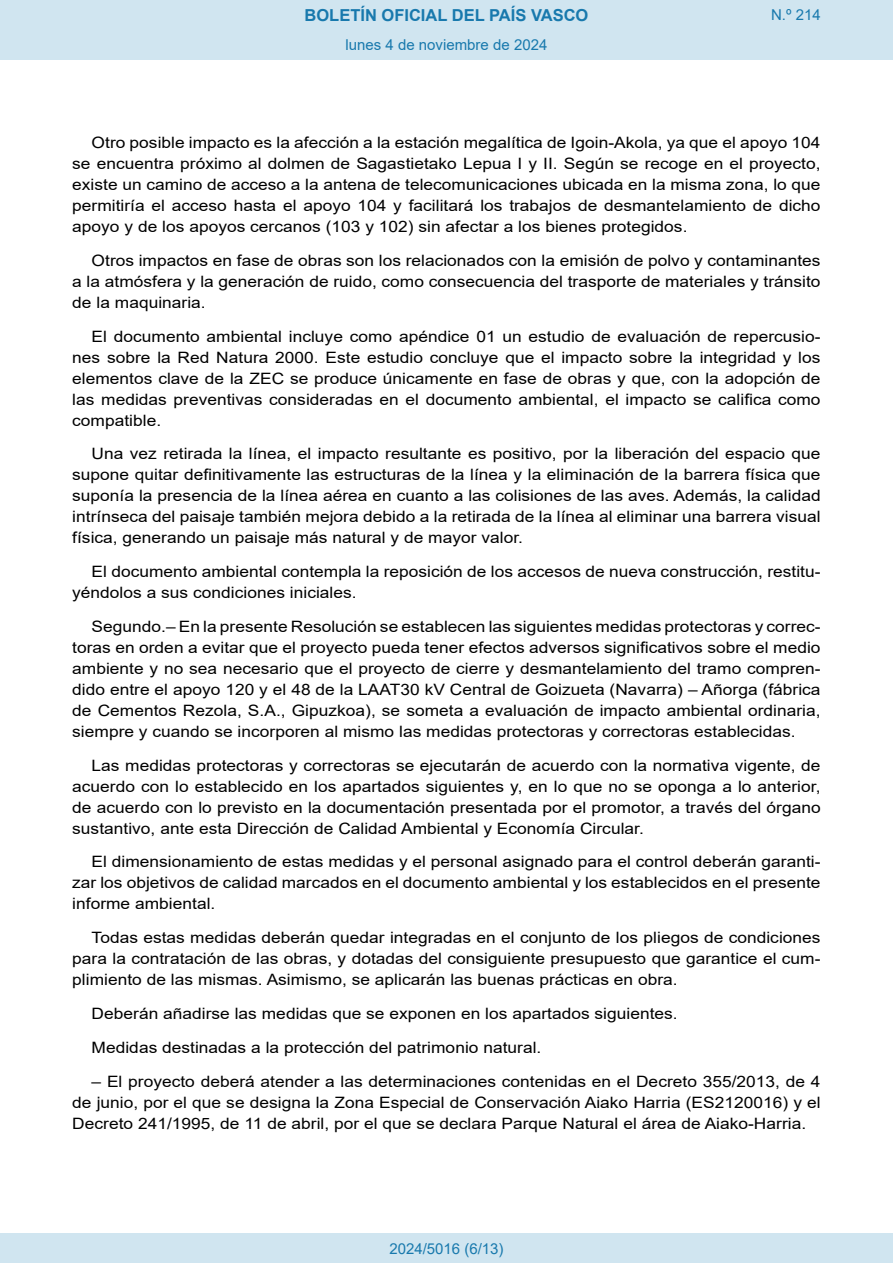
<style>
.page{position:relative;width:893px;height:1263px;background:#fff}
.page>*{position:absolute;margin:0;border:0;box-sizing:border-box;transform-origin:0 0}
.t1{font:700 16.5px "Arial";color:#1879ad}
.BOPVDetalle{font:15.6px/21px "Arial";color:#000;text-align:justify;scale:1.11 1}
.Paginacion_Centro{font:15px "Arial";color:#1879ad}
</style>
<div class="page">
<div style="left:0;top:0;width:893px;height:60px;background:#d0e5f0"></div>
<div style="left:0;top:1233px;width:893px;height:30px;background:#d0e5f0"></div>
<p class="t1" style="left:305px;top:3px;width:285px">BOLETÍN OFICIAL DEL PAÍS VASCO</p>
<p class="Paginacion_Centro" style="left:346px;top:35px;width:203px">lunes 4 de noviembre de 2024</p>
<p class="Paginacion_Centro" style="left:771px;top:5px;width:51px">N.º 214</p>
<p class="BOPVDetalle" style="left:72px;top:132px;width:676px;text-indent:19px">Otro posible impacto es la afección a la estación megalítica de Igoin-Akola, ya que el apoyo 104 se encuentra próximo al dolmen de Sagastietako Lepua I y II. Según se recoge en el proyecto, existe un camino de acceso a la antena de telecomunicaciones ubicada en la misma zona, lo que permitiría el acceso hasta el apoyo 104 y facilitará los trabajos de desmantelamiento de dicho apoyo y de los apoyos cercanos (103 y 102) sin afectar a los bienes protegidos.</p>
<p class="BOPVDetalle" style="left:72px;top:250px;width:676px;text-indent:19px">Otros impactos en fase de obras son los relacionados con la emisión de polvo y contaminantes a la atmósfera y la generación de ruido, como consecuencia del trasporte de materiales y tránsito de la maquinaria.</p>
<p class="BOPVDetalle" style="left:72px;top:326px;width:676px;text-indent:19px">El documento ambiental incluye como apéndice 01 un estudio de evaluación de repercusio&shy;nes sobre la Red Natura 2000. Este estudio concluye que el impacto sobre la integridad y los elementos clave de la ZEC se produce únicamente en fase de obras y que, con la adopción de las medidas preventivas consideradas en el documento ambiental, el impacto se califica como compatible.</p>
<p class="BOPVDetalle" style="left:72px;top:443px;width:676px;text-indent:19px">Una vez retirada la línea, el impacto resultante es positivo, por la liberación del espacio que supone quitar definitivamente las estructuras de la línea y la eliminación de la barrera física que suponía la presencia de la línea aérea en cuanto a las colisiones de las aves. Además, la calidad intrínseca del paisaje también mejora debido a la retirada de la línea al eliminar una barrera visual física, generando un paisaje más natural y de mayor valor.</p>
<p class="BOPVDetalle" style="left:72px;top:561px;width:676px;text-indent:19px">El documento ambiental contempla la reposición de los accesos de nueva construcción, restitu&shy;yéndolos a sus condiciones iniciales.</p>
<p class="BOPVDetalle" style="left:72px;top:616px;width:676px;text-indent:19px">Segundo.– En la presente Resolución se establecen las siguientes medidas protectoras y correc&shy;toras en orden a evitar que el proyecto pueda tener efectos adversos significativos sobre el medio ambiente y no sea necesario que el proyecto de cierre y desmantelamiento del tramo compren&shy;dido entre el apoyo 120 y el 48 de la LAAT30 kV Central de Goizueta (Navarra) – Añorga (fábrica de Cementos Rezola, S.A., Gipuzkoa), se someta a evaluación de impacto ambiental ordinaria, siempre y cuando se incorporen al mismo las medidas protectoras y correctoras establecidas.</p>
<p class="BOPVDetalle" style="left:72px;top:755px;width:676px;text-indent:19px">Las medidas protectoras y correctoras se ejecutarán de acuerdo con la normativa vigente, de acuerdo con lo establecido en los apartados siguientes y, en lo que no se oponga a lo anterior, de acuerdo con lo previsto en la documentación presentada por el promotor, a través del órgano sustantivo, ante esta Dirección de Calidad Ambiental y Economía Circular.</p>
<p class="BOPVDetalle" style="left:72px;top:851px;width:676px;text-indent:19px">El dimensionamiento de estas medidas y el personal asignado para el control deberán garanti&shy;zar los objetivos de calidad marcados en el documento ambiental y los establecidos en el presente informe ambiental.</p>
<p class="BOPVDetalle" style="left:72px;top:927px;width:676px;text-indent:19px">Todas estas medidas deberán quedar integradas en el conjunto de los pliegos de condiciones para la contratación de las obras, y dotadas del consiguiente presupuesto que garantice el cum&shy;plimiento de las mismas. Asimismo, se aplicarán las buenas prácticas en obra.</p>
<p class="BOPVDetalle" style="left:92px;top:1003px;width:529px">Deberán añadirse las medidas que se exponen en los apartados siguientes.</p>
<p class="BOPVDetalle" style="left:92px;top:1037px;width:407px">Medidas destinadas a la protección del patrimonio natural.</p>
<p class="BOPVDetalle" style="left:72px;top:1070px;width:676px;text-indent:19px">– El proyecto deberá atender a las determinaciones contenidas en el Decreto 355/2013, de 4 de junio, por el que se designa la Zona Especial de Conservación Aiako Harria (ES2120016) y el Decreto 241/1995, de 11 de abril, por el que se declara Parque Natural el área de Aiako-Harria.</p>
<p class="Paginacion_Centro" style="left:389px;top:1238px;width:116px">2024/5016 (6/13)</p>
</div>
